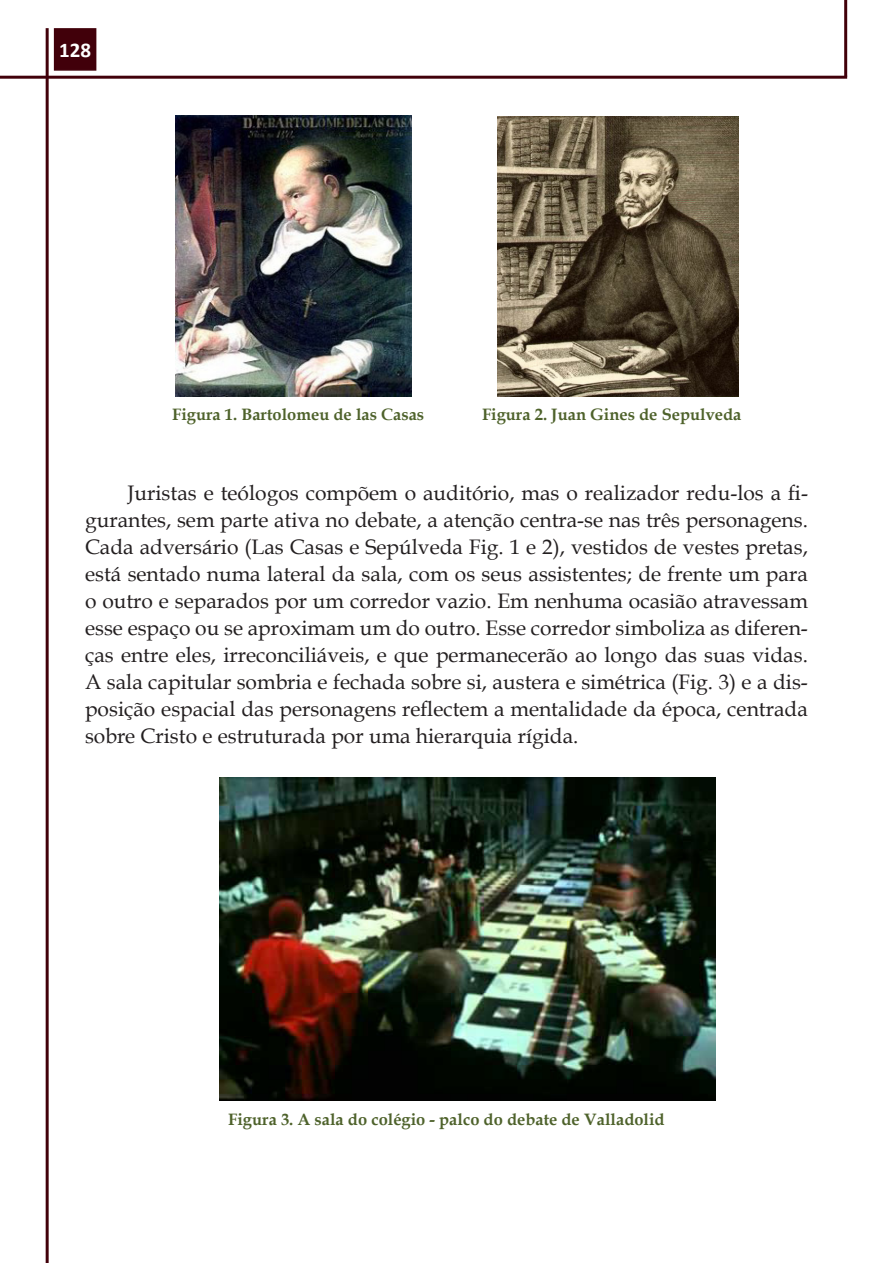
<style>
.page{position:relative;width:893px;height:1263px;background:#fff}
.page>*{position:absolute;margin:0;border:0;box-sizing:border-box;transform-origin:0 0}
.t1{font:21px/27px "Book Antiqua";color:#231f20;text-align:justify}
.t2{font:700 21px "Calibri";color:#fff}
.t3{font:700 16.5px "Book Antiqua";color:#4e622b}
</style>
<div class="page">
<hr style="left:46px;top:28px;width:3px;height:1235px;background:#41000a">
<hr style="left:0;top:76px;width:847px;height:3px;background:#41000a">
<div style="left:54px;top:28px;width:42px;height:43px;background:#41000a;border:2px solid #41000a"></div>
<hr style="left:844px;top:0;width:3px;height:77px;background:#41000a">
<img style="left:175px;top:115px;width:236px;height:281px">
<img style="left:498px;top:116px;width:240px;height:280px">
<img style="left:220px;top:778px;width:496px;height:323px">
<p class="t2" style="left:59px;top:36px;width:33px">128</p>
<p class="t3" style="left:172px;top:404px;width:254px">Figura 1. Bartolomeu de las Casas</p>
<p class="t3" style="left:482px;top:404px;width:261px">Figura 2. Juan Gines de Sepulveda</p>
<p class="t1" style="left:85px;top:479px;width:724px;text-indent:43px">Juristas e teólogos compõem o auditório, mas o realizador redu-los a fi&shy;gurantes, sem parte ativa no debate, a atenção centra-se nas três personagens.<br>Cada adversário (Las Casas e Sepúlveda Fig. 1 e 2), vestidos de vestes pretas, está sentado numa lateral da sala, com os seus assistentes; de frente um para o outro e separados por um corredor vazio. Em nenhuma ocasião atravessam esse espaço ou se aproximam um do outro. Esse corredor simboliza as diferen&shy;ças entre eles, irreconciliáveis, e que permanecerão ao longo das suas vidas.<br>A sala capitular sombria e fechada sobre si, austera e simétrica (Fig. 3) e a dis&shy;posição espacial das personagens reflectem a mentalidade da época, centrada sobre Cristo e estruturada por uma hierarquia rígida.</p>
<p class="t3" style="left:228px;top:1108px;width:438px">Figura 3. A sala do colégio - palco do debate de Valladolid</p>
</div>
